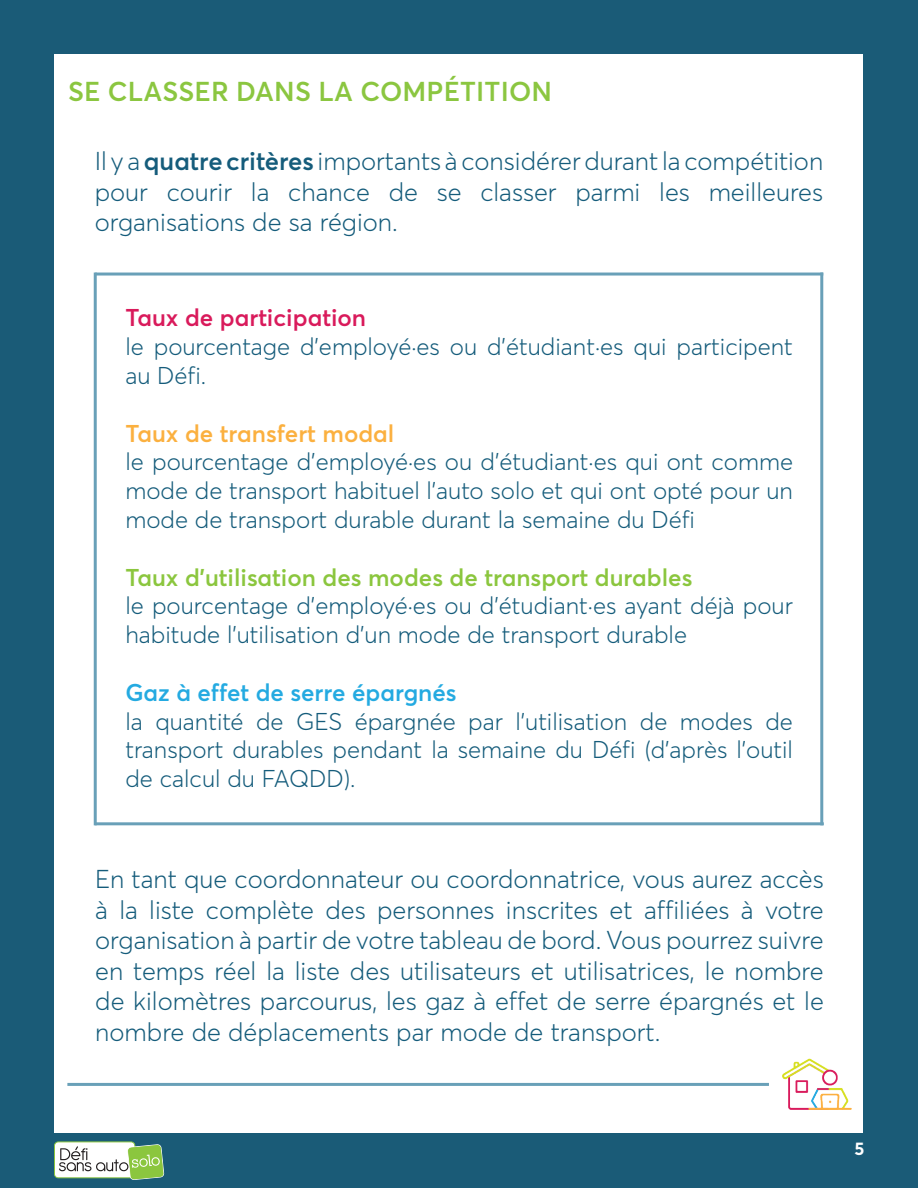
<style>
.page{position:relative;width:918px;height:1188px;background:#1a5b77}
.page>*{position:absolute;margin:0;border:0;box-sizing:border-box;transform-origin:0 0}
.t1{font:600 27px "Averta";letter-spacing:.005em;color:#8bc640}
.t2{font:300 25.5px/30.6px "Averta";color:#155c7b;text-align:justify}
.t3{font:300 24px/28.8px "Averta";color:#155c7b}
.t4{font:600 24px "Averta";color:#8bc63e}
.t5{font:600 24px "Averta";color:#24aae1}
.t6{font:600 24px "Averta";color:#fbb03f}
.t7{font:600 24px "Averta";color:#d91a5b}
.t8{font:700 18px "Averta";color:#fff}
.s1{font-weight:600}
</style>
<div class="page">
<div style="left:55px;top:55px;width:808px;height:1078px;background:#fff"></div>
<svg style="left:54px;top:1141px;width:110px;height:39px;background:#bacfae"></svg>
<hr style="left:95px;top:822px;width:729px;height:3px;background:#69a0b8">
<hr style="left:95px;top:273px;width:728px;height:3px;background:#69a0b8">
<hr style="left:94px;top:273px;width:3px;height:552px;background:#69a0b8">
<hr style="left:820px;top:273px;width:3px;height:552px;background:#69a0b8">
<img style="left:782px;top:1059px;width:69px;height:50px">
<hr style="left:67px;top:1083px;width:702px;height:3px;background:#69a0b8">
<p class="t1" style="left:68px;top:75px;width:485px">SE CLASSER DANS LA COMPÉTITION</p>
<p class="t2" style="left:95px;top:146px;width:730px">Il y a <span class="s1">quatre critères</span> importants à considérer durant la compétition pour courir la chance de se classer parmi les meilleures organisations de sa région.</p>
<p class="t7" style="left:125px;top:303px;width:242px">Taux de participation</p>
<p class="t3" style="left:125px;top:332px;width:669px">le pourcentage d’employé·es ou d’étudiant·es qui participent au Défi.</p>
<p class="t6" style="left:125px;top:418px;width:271px">Taux de transfert modal</p>
<p class="t3" style="left:125px;top:447px;width:669px;text-align:justify">le pourcentage d’employé·es ou d’étudiant·es qui ont comme mode de transport habituel l’auto solo et qui ont opté pour un mode de transport durable durant la semaine du Défi</p>
<p class="t4" style="left:125px;top:562px;width:569px">Taux d’utilisation des modes de transport durables</p>
<p class="t3" style="left:125px;top:591px;width:669px">le pourcentage d’employé·es ou d’étudiant·es ayant déjà pour habitude l’utilisation d’un mode de transport durable</p>
<p class="t5" style="left:125px;top:677px;width:333px">Gaz à effet de serre épargnés</p>
<p class="t3" style="left:125px;top:707px;width:669px;text-align:justify">la quantité de GES épargnée par l’utilisation de modes de transport durables pendant la semaine du Défi (d’après l’outil de calcul du FAQDD).</p>
<p class="t2" style="left:95px;top:864px;width:730px">En tant que coordonnateur ou coordonnatrice, vous aurez accès à la liste complète des personnes inscrites et affiliées à votre organisation à partir de votre tableau de bord. Vous pourrez suivre en temps réel la liste des utilisateurs et utilisatrices, le nombre de kilomètres parcourus, les gaz à effet de serre épargnés et le nombre de déplacements par mode de transport.</p>
<p class="t8" style="left:854px;top:1138px;width:11px">5</p>
</div>
